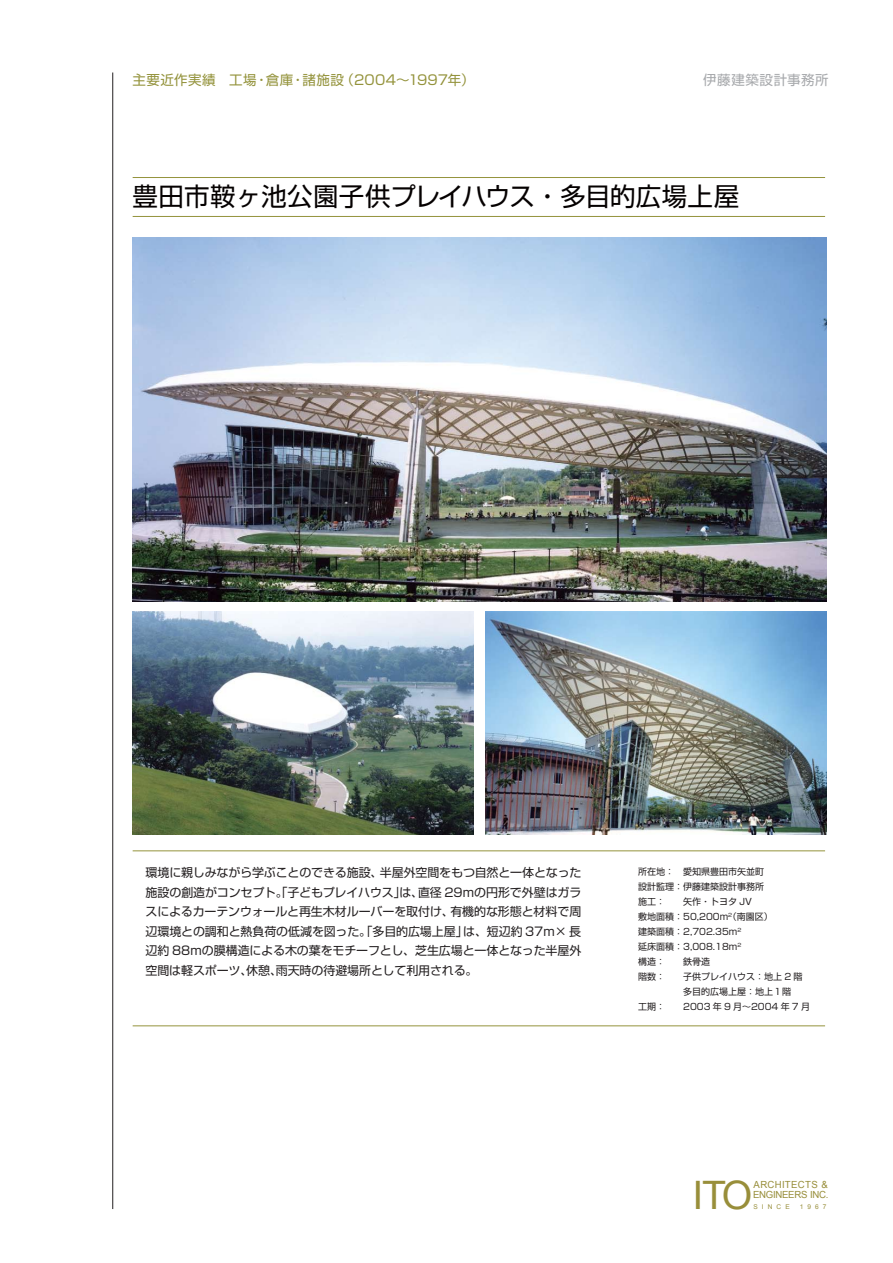
<style>
.page{position:relative;width:893px;height:1263px;background:#fff}
.page>*{position:absolute;margin:0;border:0;box-sizing:border-box;transform-origin:0 0}
.t1{font:39.15px "Arial";color:#988e3a}
.t2{font:25.5px "Shin Go Pro";letter-spacing:.005em;color:#050100}
.t3{font:13.5px "Shin Go Pro";letter-spacing:.025em;color:#94933c}
.t4{font:13.5px "Shin Go Pro";letter-spacing:.035em;color:#a7a9ac}
.t5{font:12px/19.5px "Shin Go Pro";letter-spacing:-.01em;color:#231f20;text-align:justify}
.t6{font:9.75px/9.8px "Arial";letter-spacing:-.01em;color:#988e3a}
.t7{font:9px/15px "Shin Go Pro";color:#231f20}
.t8{font:6.6px "Arial";letter-spacing:.62em;color:#988e3a}
.t9{font:5.25px "Shin Go Pro";color:#231f20}
</style>
<div class="page">
<hr style="left:112px;top:73px;width:1px;height:1136px;background:#231f20">
<hr style="left:133px;top:216px;width:692px;height:1px;background:#94933c">
<hr style="left:133px;top:850px;width:692px;height:1px;background:#94933c">
<hr style="left:133px;top:1025px;width:692px;height:1px;background:#94933c">
<hr style="left:133px;top:177px;width:692px;height:1px;background:#94933c">
<img style="left:132px;top:237px;width:694px;height:364px">
<img style="left:132px;top:612px;width:341px;height:222px">
<img style="left:485px;top:612px;width:341px;height:222px">
<p class="t3" style="left:133px;top:69px;width:344px">主要近作実績 工場・倉庫・諸施設（2004～1997年）</p>
<p class="t4" style="left:703px;top:69px;width:127px">伊藤建築設計事務所</p>
<h2 class="t2" style="left:133px;top:175px;width:608px">豊田市鞍ヶ池公園子供プレイハウス・多目的広場上屋</h2>
<p class="t5" style="left:146px;top:862px;width:437px">環境に親しみながら学ぶことのできる施設、半屋外空間をもつ自然と一体となった施設の創造がコンセプト「。子どもプレイハウス」は、直径 29ｍの円形で外壁はガラスによるカーテンウォールと再生木材ルーバーを取付け、有機的な形態と材料で周辺環境との調和と熱負荷の低減を図った。「多目的広場上屋」は、短辺約 37ｍ× 長辺約 88ｍの膜構造による木の葉をモチーフとし、芝生広場と一体となった半屋外空間は軽スポーツ、休憩、雨天時の待避場所として利用される。</p>
<p class="t7" style="left:638px;top:863px;width:136px">所在地：<br>設計監理：伊藤建築設計事務所施工：<br>敷地面積：50,200m（南園区）建築面積：2,702.35m<sup>2<br></sup>延床面積：3,008.18m<sup>2<br></sup>構造：<br>階数：</p>
<p class="t7" style="left:638px;top:998px;width:28px">工期：</p>
<p class="t7" style="left:683px;top:863px;width:82px">愛知県豊田市矢並町</p>
<p class="t7" style="left:683px;top:893px;width:70px">矢作・トヨタ JV</p>
<p class="t9" style="left:728px;top:911px;width:5px">2</p>
<p class="t7" style="left:683px;top:953px;width:128px">鉄骨造<br>子供プレイハウス：地上 2 階多目的広場上屋：地上１階<br>2003 年 9 月～2004 年 7 月</p>
<h1 class="t1" style="left:692px;top:1170px;width:61px">ITO</h1>
<p class="t6" style="left:753px;top:1180px;width:77px">ARCHITECTS &amp;<br>ENGINEERS INC.</p>
<p class="t8" style="left:753px;top:1202px;width:38px">SINCE</p>
<p class="t8" style="left:800px;top:1202px;width:28px">1967</p>
</div>
